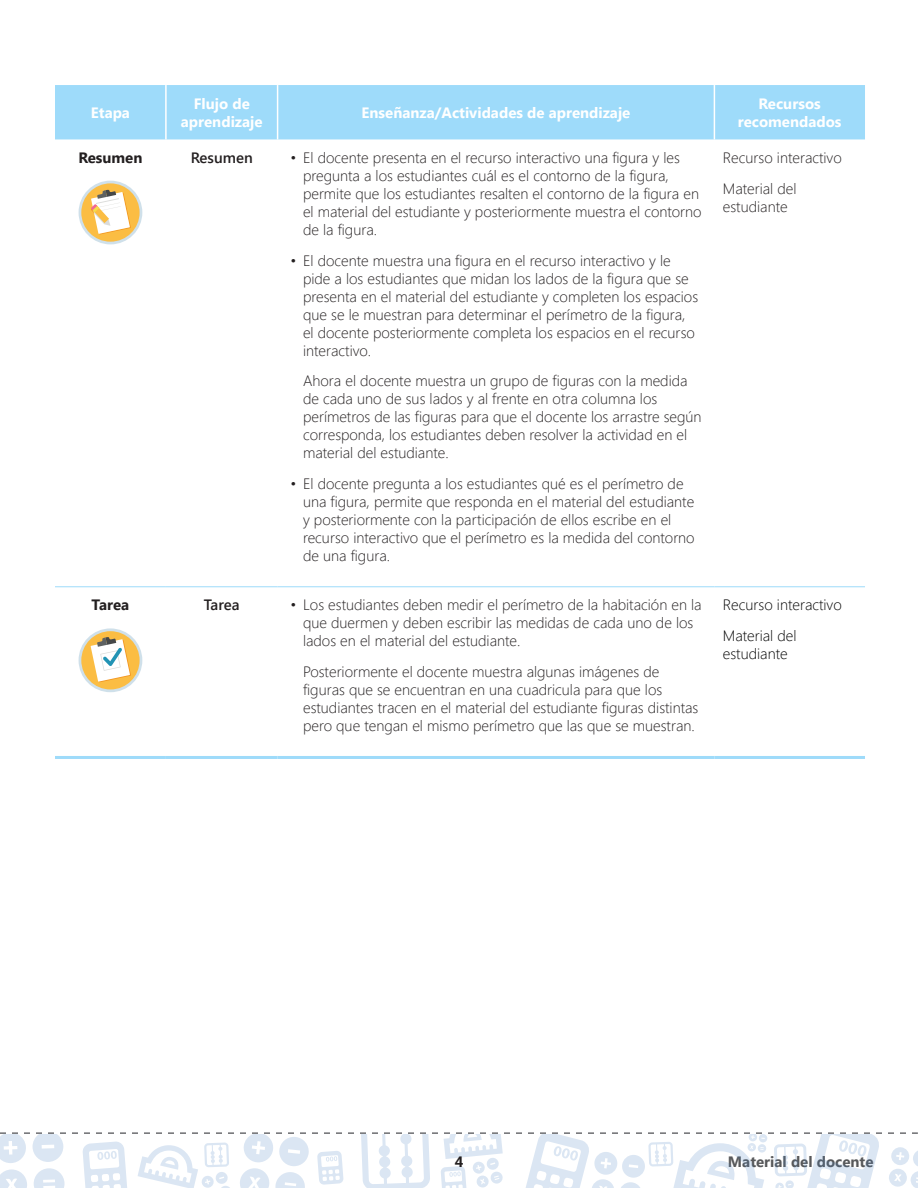
<style>
.page{position:relative;width:918px;height:1188px;background:#fff}
.page>*{position:absolute;margin:0;border:0;box-sizing:border-box;transform-origin:0 0}
.t1{font:300 15px/18px "Segoe UI";color:#231f20}
.t2{font:700 15px/18px "Segoe UI";color:#fff;text-align:center}
.t3{font:300 15px/30.8px "Segoe UI";color:#000}
.t4{font:700 15px "Segoe UI";color:#57585a}
.t5{font:700 15px "Segoe UI";color:#231f20}
.t6{font:600 15px "Segoe UI";color:#231f20}
</style>
<div class="page">
<svg style="left:0;top:1132px;width:918px;height:56px"></svg>
<div style="left:55px;top:85px;width:810px;height:54px;background:#9edbfa"></div>
<hr style="left:165px;top:85px;width:2px;height:54px;background:#fff">
<hr style="left:277px;top:85px;width:1px;height:54px;background:#fff">
<hr style="left:714px;top:85px;width:1px;height:54px;background:#fff">
<hr style="left:55px;top:586px;width:111px;height:1px;background:#9edbfa">
<hr style="left:166px;top:586px;width:112px;height:1px;background:#9edbfa">
<hr style="left:278px;top:586px;width:436px;height:1px;background:#9edbfa">
<hr style="left:714px;top:586px;width:151px;height:1px;background:#9edbfa">
<hr style="left:55px;top:756px;width:111px;height:3px;background:#9edbfa">
<hr style="left:166px;top:756px;width:112px;height:3px;background:#9edbfa">
<hr style="left:278px;top:756px;width:436px;height:3px;background:#9edbfa">
<hr style="left:714px;top:756px;width:151px;height:3px;background:#9edbfa">
<div style="left:79px;top:181px;width:63px;height:63px;background:#cfe0ea;border-radius:50%"></div>
<div style="left:81px;top:183px;width:59px;height:59px;background:#fbbd43;border-radius:50%"></div>
<svg style="left:91px;top:190px;width:40px;height:44px"></svg>
<svg style="left:79px;top:628px;width:63px;height:64px"></svg>
<div style="left:81px;top:631px;width:59px;height:58px;background:#fbbd43;border-radius:50%"></div>
<svg style="left:91px;top:637px;width:40px;height:45px"></svg>
<p class="t2" style="left:91px;top:103px;width:41px">Etapa</p>
<p class="t2" style="left:181px;top:94px;width:83px">Flujo de aprendizaje</p>
<p class="t2" style="left:362px;top:103px;width:270px">Enseñanza/Actividades de aprendizaje</p>
<p class="t2" style="left:738px;top:94px;width:105px">Recursos recomendados</p>
<p class="t5" style="left:78px;top:147px;width:66px">Resumen</p>
<p class="t6" style="left:191px;top:145px;width:64px">Resumen</p>
<p class="t1" style="left:303px;top:148px;width:400px;text-indent:-13px">• El docente presenta en el recurso interactivo una figura y les pregunta a los estudiantes cuál es el contorno de la figura, permite que los estudiantes resalten el contorno de la figura en el material del estudiante y posteriormente muestra el contorno de la figura.</p>
<p class="t1" style="left:303px;top:251px;width:397px;text-indent:-13px">• El docente muestra una figura en el recurso interactivo y le pide a los estudiantes que midan los lados de la figura que se presenta en el material del estudiante y completen los espacios que se le muestran para determinar el perímetro de la figura, el docente posteriormente completa los espacios en el recurso interactivo.</p>
<p class="t1" style="left:303px;top:371px;width:400px">Ahora el docente muestra un grupo de figuras con la medida de cada uno de sus lados y al frente en otra columna los perímetros de las figuras para que el docente los arrastre según corresponda, los estudiantes deben resolver la actividad en el material del estudiante.</p>
<p class="t1" style="left:303px;top:474px;width:393px;text-indent:-13px">• El docente pregunta a los estudiantes qué es el perímetro de una figura, permite que responda en el material del estudiante y posteriormente con la participación de ellos escribe en el recurso interactivo que el perímetro es la medida del contorno de una figura.</p>
<p class="t1" style="left:723px;top:141px;width:120px;line-height:30.8px">Recurso interactivo<br>Material del</p>
<p class="t1" style="left:723px;top:197px;width:66px">estudiante</p>
<p class="t5" style="left:92px;top:594px;width:39px">Tarea</p>
<p class="t6" style="left:204px;top:593px;width:37px">Tarea</p>
<p class="t1" style="left:303px;top:595px;width:400px;text-indent:-13px">• Los estudiantes deben medir el perímetro de la habitación en la que duermen y deben escribir las medidas de cada uno de los lados en el material del estudiante.</p>
<p class="t1" style="left:303px;top:662px;width:397px">Posteriormente el docente muestra algunas imágenes de figuras que se encuentran en una cuadricula para que los estudiantes tracen en el material del estudiante figuras distintas pero que tengan el mismo perímetro que las que se muestran.</p>
<p class="t3" style="left:723px;top:589px;width:120px">Recurso interactivo<br>Material del</p>
<p class="t3" style="left:723px;top:638px;width:66px">estudiante</p>
<p class="t5" style="left:455px;top:1151px;width:10px">4</p>
<p class="t4" style="left:728px;top:1151px;width:147px">Material del docente</p>
</div>
